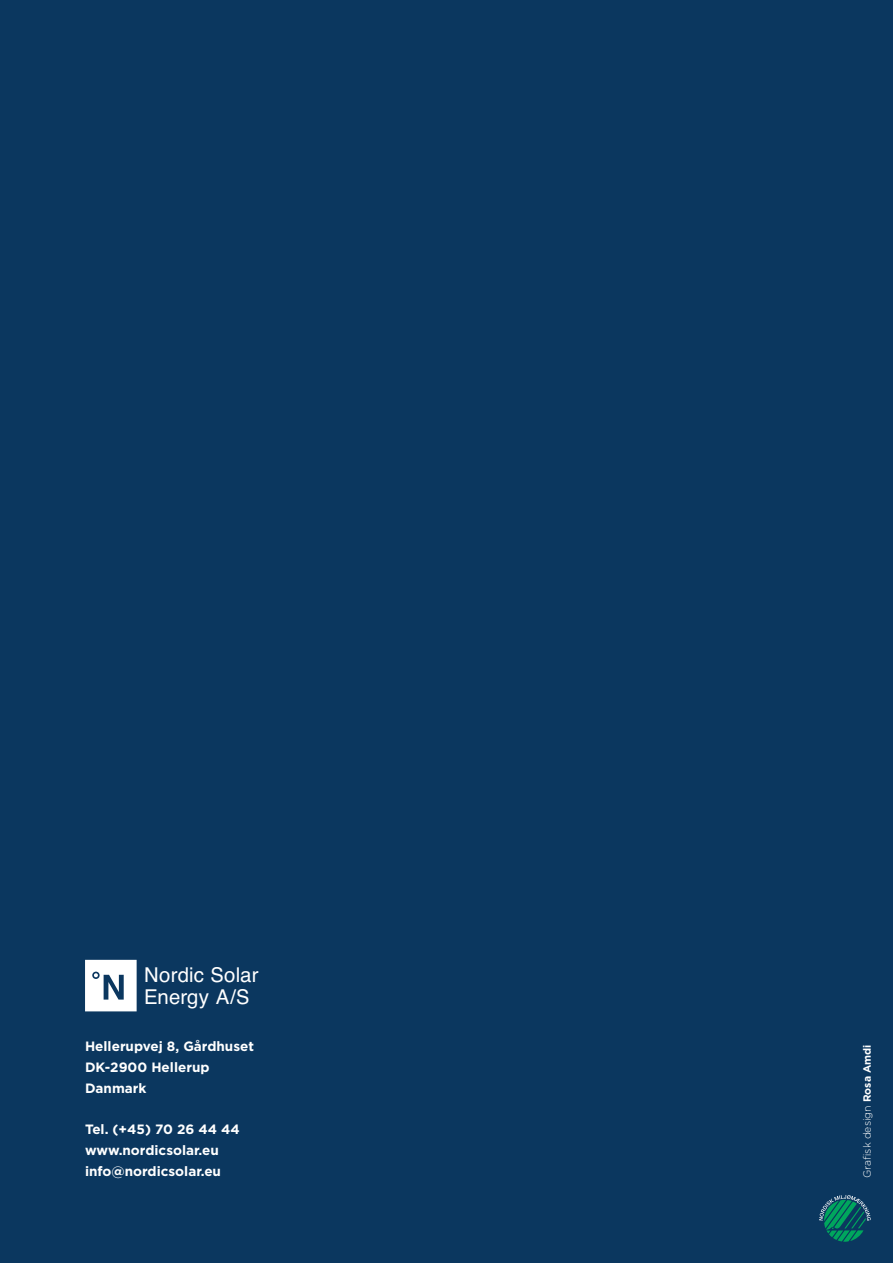
<style>
.page{position:relative;width:893px;height:1263px;background:#0b375f}
.page>*{position:absolute;margin:0;border:0;box-sizing:border-box;transform-origin:0 0}
.t1{font:20.4px/22px "Helvetica";letter-spacing:.005em;color:#fff}
.Brødtekst{font:700 13.5px "Gotham";color:#fff}
.Brødtekst-2{font:300 10.5px "Gotham";color:#fff}
.s1{font-weight:700}
</style>
<div class="page">
<svg style="left:819px;top:1195px;width:52px;height:47px"></svg>
<svg style="left:85px;top:960px;width:52px;height:51px;background:#dce2e8"></svg>
<p class="t1" style="left:144px;top:964px;width:116px">Nordic Solar<br>Energy A/S</p>
<p class="Brødtekst" style="left:85px;top:1038px;width:170px">Hellerupvej 8, Gårdhuset</p>
<p class="Brødtekst" style="left:85px;top:1059px;width:126px">DK-2900 Hellerup</p>
<p class="Brødtekst" style="left:85px;top:1080px;width:63px">Danmark</p>
<p class="Brødtekst" style="left:85px;top:1121px;width:156px">Tel. (+45) 70 26 44 44</p>
<p class="Brødtekst" style="left:85px;top:1142px;width:135px">www.nordicsolar.eu</p>
<p class="Brødtekst" style="left:85px;top:1163px;width:137px">info@nordicsolar.eu</p>
<p class="Brødtekst-2" style="left:861px;top:1178px;width:135px;rotate:-90deg">Grafisk design <span class="s1">Rosa Amdi</span></p>
</div>
